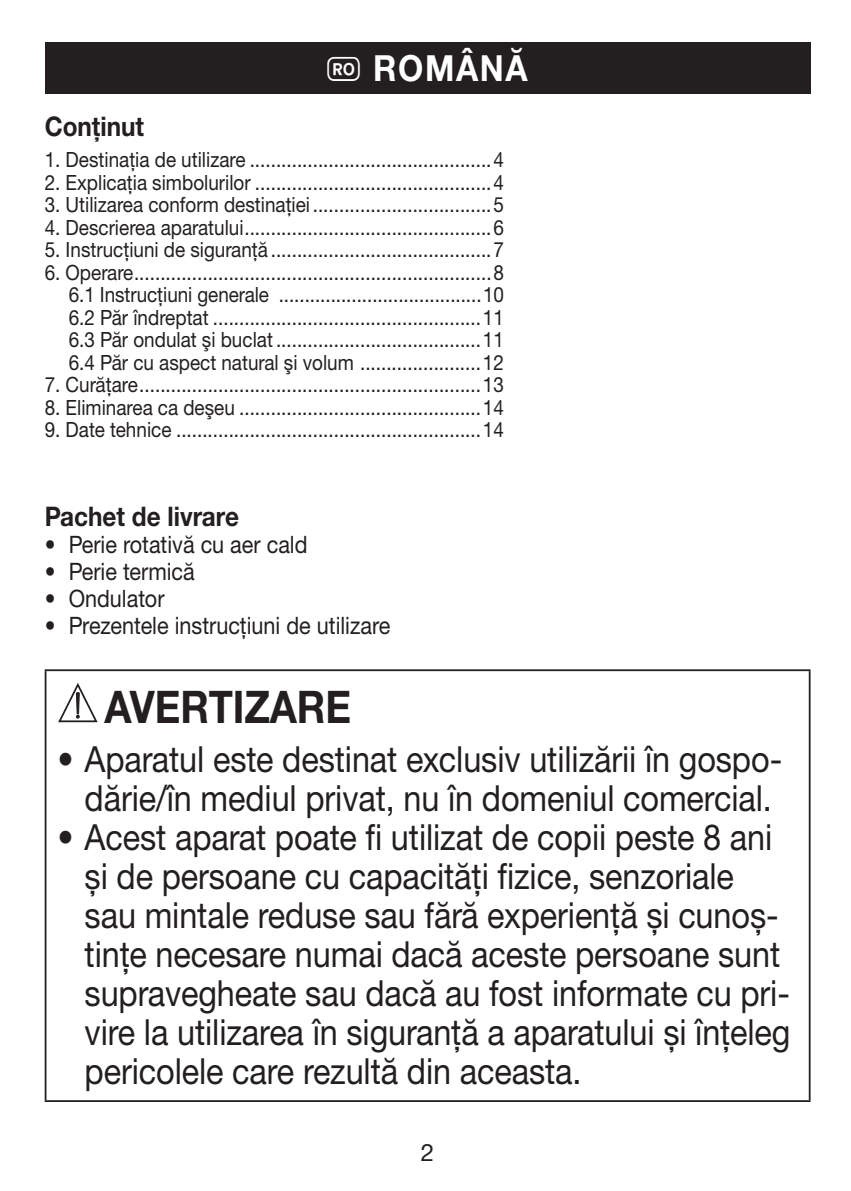
<style>
.page{position:relative;width:851px;height:1191px;background:#fff}
.page>*{position:absolute;margin:0;border:0;box-sizing:border-box;transform-origin:0 0}
.t1{font:700 45px "Helvetica Neue LTW1 G";letter-spacing:-.005em;color:#231f20;scale:.88 1}
.t2{font:36px/39px "Helvetica Neue LTW1 G";letter-spacing:-.005em;color:#231f20;text-align:center;scale:.9 1}
.t3{font:700 36px "Helvetica Neue LTW1 G";letter-spacing:.05em;color:#fff;scale:.9 1}
.t4{font:700 27px "Helvetica Neue LTW1 G";color:#231f20;scale:.9 1}
.t5{font:24px "Helvetica Neue LTW1 G";color:#231f20;scale:.9 1}
.t6{font:24px "Helvetica Neue LTW1 G";color:#231f20}
.t7{font:21px/22.5px "Helvetica Neue LTW1 G";color:#231f20;text-align:justify;scale:.9 1}
.s1{font-family:"Laend Beurer 2012";font-weight:400;font-style:italic}
</style>
<div class="page">
<hr style="left:45px;top:669px;width:765px;height:2px;background:#231f20">
<hr style="left:45px;top:671px;width:1px;height:429px;background:#231f20">
<hr style="left:808px;top:671px;width:2px;height:429px;background:#231f20">
<hr style="left:45px;top:1100px;width:765px;height:2px;background:#231f20">
<svg style="left:58px;top:683px;width:40px;height:39px"></svg>
<div style="left:76px;top:692px;width:3px;height:22px;border:1px solid #231f20"></div>
<div style="left:45px;top:43px;width:765px;height:51px;background:#231f20"></div>
<h2 class="t3" style="left:327px;top:46px;width:224px"><span class="s1">R</span> ROMÂNĂ</h2>
<p class="t4" style="left:45px;top:109px;width:112px">Conţinut</p>
<p class="t7" style="left:45px;top:148px;width:512px">1. Destinaţia de utilizare ..............................................4</p>
<p class="t7" style="left:45px;top:171px;width:512px">2. Explicaţia simbolurilor .............................................4</p>
<p class="t7" style="left:45px;top:193px;width:512px">3. Utilizarea conform destinaţiei..................................5</p>
<p class="t7" style="left:45px;top:216px;width:512px">4. Descrierea aparatului...............................................6</p>
<p class="t7" style="left:45px;top:238px;width:512px">5. Instrucţiuni de siguranţă ..........................................7</p>
<p class="t7" style="left:69px;top:261px;width:485px;text-indent:-24px">6. Operare....................................................................8<br>6.1 Instrucţiuni generale .......................................10<br>6.2 Păr îndreptat ...................................................11<br>6.3 Păr ondulat şi buclat .......................................11<br>6.4 Păr cu aspect natural şi volum .......................12</p>
<p class="t7" style="left:45px;top:373px;width:512px">7. Curăţare.................................................................13</p>
<p class="t7" style="left:45px;top:396px;width:512px">8. Eliminarea ca deşeu ..............................................14</p>
<p class="t7" style="left:45px;top:418px;width:512px">9. Date tehnice ..........................................................14</p>
<p class="t4" style="left:45px;top:499px;width:217px">Pachet de livrare</p>
<p class="t5" style="left:45px;top:529px;width:293px">• Perie rotativă cu aer cald</p>
<p class="t5" style="left:45px;top:556px;width:168px">• Perie termică</p>
<p class="t5" style="left:45px;top:583px;width:135px">• Ondulator</p>
<p class="t5" style="left:45px;top:610px;width:385px">• Prezentele instrucţiuni de utilizare</p>
<h1 class="t1" style="left:104px;top:679px;width:282px">AVERTIZARE</h1>
<h2 class="t2" style="left:58px;top:739px;width:806px">• Aparatul este destinat exclusiv utilizării în gospo&shy;dărie/în mediul privat, nu în domeniul comercial.</h2>
<p class="t2" style="left:85px;top:817px;width:785px;text-align:left;text-indent:-27px">• Acest aparat poate fi utilizat de copii peste 8 ani şi de persoane cu capacităţi fizice, senzoriale sau mintale reduse sau fără experienţă şi cunoş&shy;tinţe necesare numai dacă aceste persoane sunt supravegheate sau dacă au fost informate cu pri&shy;vire la utilizarea în siguranţă a aparatului şi înţeleg pericolele care rezultă din aceasta.</p>
<p class="t6" style="left:421px;top:1138px;width:15px">2</p>
</div>
